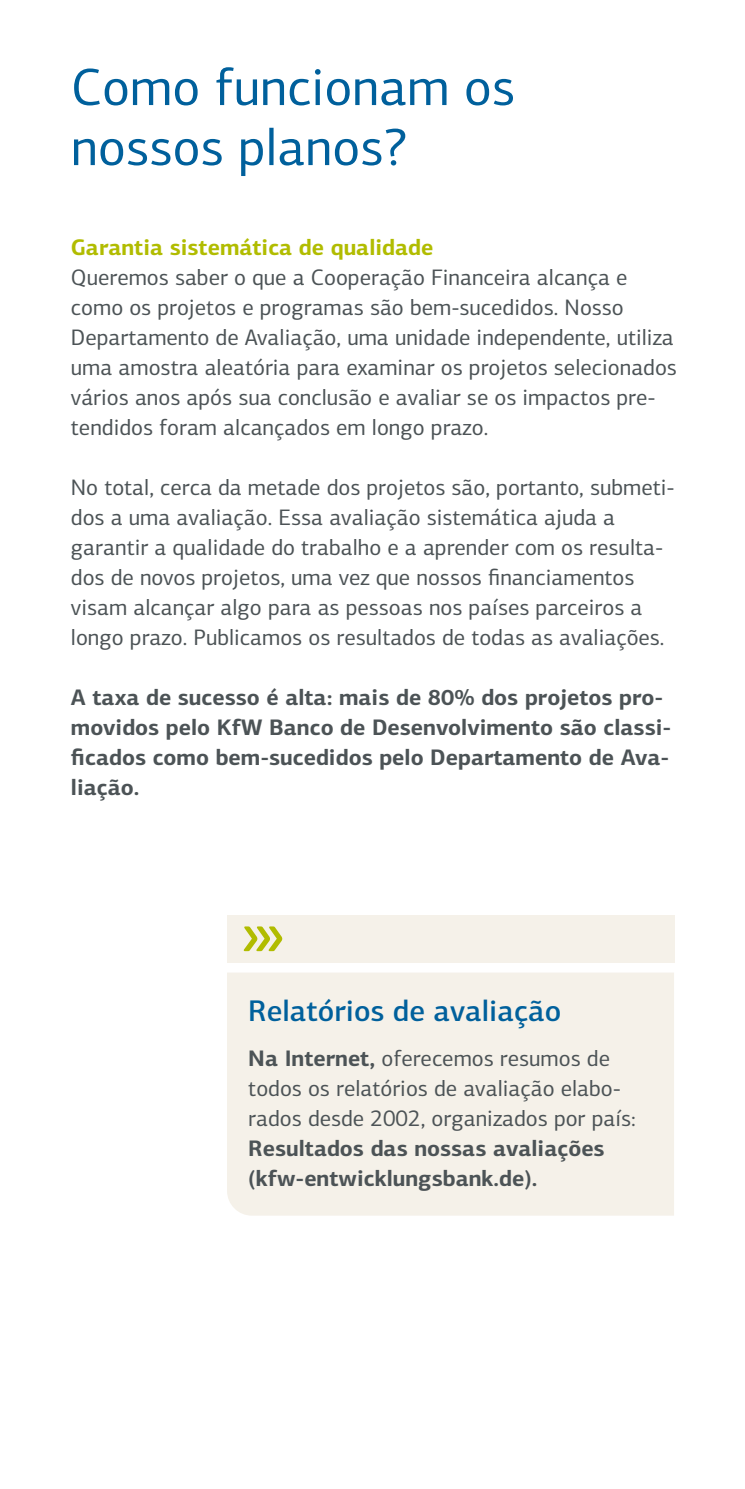
<style>
.page{position:relative;width:745px;height:1489px;background:#fff}
.page>*{position:absolute;margin:0;border:0;box-sizing:border-box;transform-origin:0 0}
.Headline_21_24_Regul{font:52.5px/60px "KFW Centro Sans";color:#00609c}
.Infobox_HL_12pt_medi{font:500 30px "KFW Centro Sans";color:#00609c}
.Fließtext_9_12_mAn4{font:22.5px/30px "KFW Centro Sans";color:#4c5356}
.Infobox_Fließtext_9{font:22.5px/30px "KFW Centro Sans";color:#4c5356}
.Fließtext_9_12_mAn4-2{font:700 22.5px/30px "KFW Centro Sans";color:#4c5356}
.Fließtext_ZwÜ_9_12_B{font:700 22.5px "KFW Centro Sans";color:#b1bc00}
.s1{font-weight:700}
</style>
<div class="page">
<div style="left:227px;top:915px;width:446px;height:48px;background:#f5f1e9"></div>
<svg style="left:243px;top:926px;width:39px;height:25px"></svg>
<div style="left:227px;top:973px;width:446px;height:242px;background:#f5f1e9"></div>
<h2 class="Headline_21_24_Regul" style="left:71px;top:56px;width:445px">Como funcionam os nossos planos?</h2>
<h3 class="Fließtext_ZwÜ_9_12_B" style="left:71px;top:233px;width:364px">Garantia sistemática de qualidade</h3>
<p class="Fließtext_9_12_mAn4" style="left:71px;top:262px;width:607px">Queremos saber o que a Cooperação Financeira alcança e como os projetos e programas são bem-sucedidos. Nosso Departamento de Avaliação, uma unidade independente, utiliza uma amostra aleatória para examinar os projetos selecionados vários anos após sua conclusão e avaliar se os impactos pre&shy;tendidos foram alcançados em longo prazo.</p>
<p class="Fließtext_9_12_mAn4" style="left:71px;top:472px;width:605px">No total, cerca da metade dos projetos são, portanto, submeti&shy;dos a uma avaliação. Essa avaliação sistemática ajuda a garantir a qualidade do trabalho e a aprender com os resulta&shy;dos de novos projetos, uma vez que nossos financiamentos visam alcançar algo para as pessoas nos países parceiros a longo prazo. Publicamos os resultados de todas as avaliações.</p>
<p class="Fließtext_9_12_mAn4-2" style="left:71px;top:682px;width:601px">A taxa de sucesso é alta: mais de 80% dos projetos pro&shy;movidos pelo KfW Banco de Desenvolvimento são classi&shy;ficados como bem-sucedidos pelo Departamento de Ava&shy;liação.</p>
<h4 class="Infobox_HL_12pt_medi" style="left:248px;top:991px;width:314px">Relatórios de avaliação</h4>
<p class="Infobox_Fließtext_9" style="left:248px;top:1042px;width:388px"><span class="s1">Na Internet,</span> oferecemos resumos de todos os relatórios de avaliação elabo&shy;rados desde 2002, organizados por país:<br><span class="s1">Resultados das nossas avaliações (kfw-entwicklungsbank.de).</span></p>
</div>
